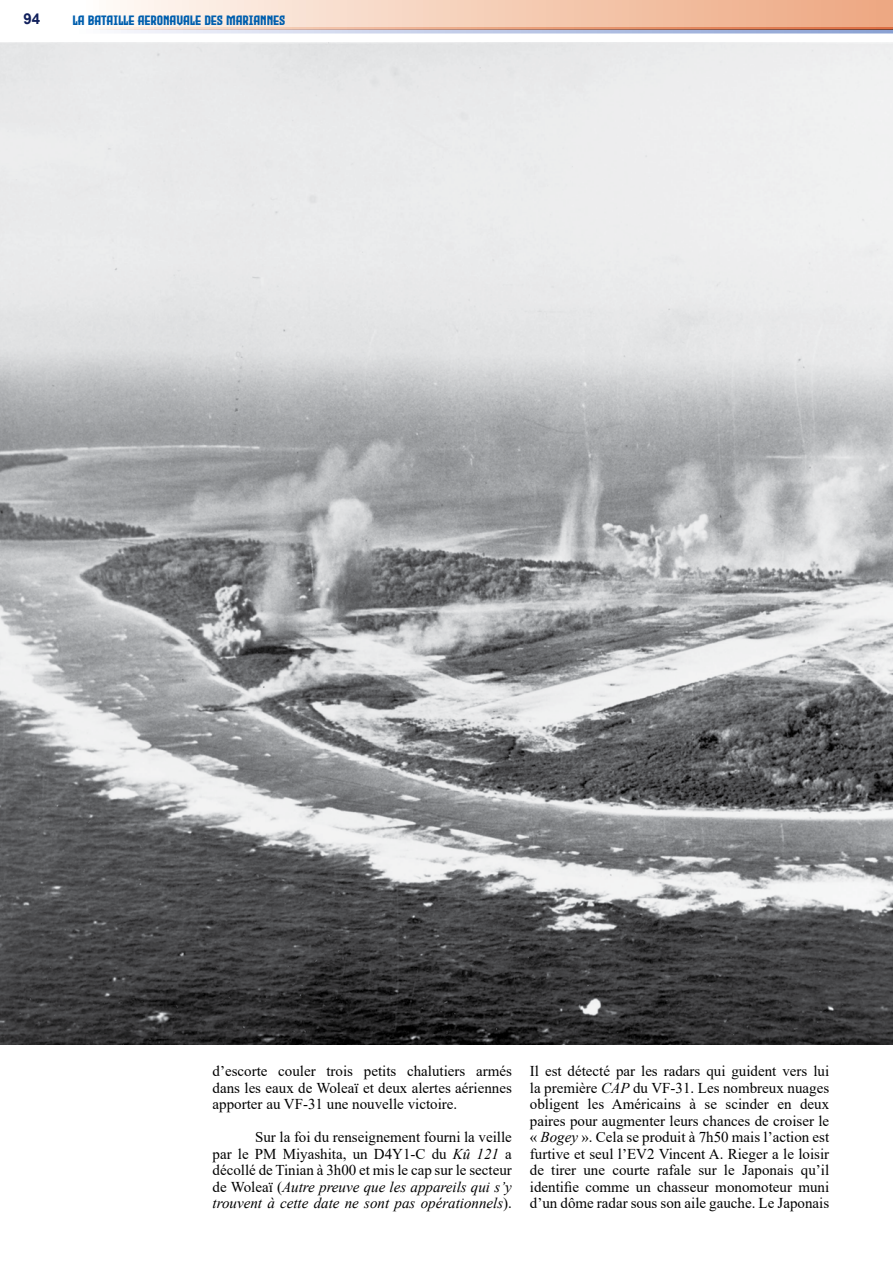
<style>
.page{position:relative;width:893px;height:1263px;background:#fff}
.page>*{position:absolute;margin:0;border:0;box-sizing:border-box;transform-origin:0 0}
.t1{font:15px/16.5px "Times New Roman";color:#000;text-align:justify}
.t2{font:700 15px "Arial";color:#11205c}
.t3{font:13.5px "Evil Empire";letter-spacing:.02em;color:#005fae}
.s1{font-style:italic}
</style>
<div class="page">
<img style="left:0;top:43px;width:893px;height:1002px">
<div style="left:78px;top:0;width:815px;height:29px;background:linear-gradient(to right,#fffbf7,#eda67e)"></div>
<svg style="left:99px;top:29px;width:794px;height:5px;background:#c2c2d4"></svg>
<p class="t2" style="left:24px;top:8px;width:18px">94</p>
<p class="t3" style="left:73px;top:14px;width:214px">LA BATAILLE AERONAVALE DES MARIANNES</p>
<p class="t1" style="left:213px;top:1062px;width:301px">d’escorte couler trois petits chalutiers armés dans les eaux de Woleaï et deux alertes aériennes apporter au VF-31 une nouvelle victoire.</p>
<p class="t1" style="left:213px;top:1128px;width:301px;text-indent:43px">Sur la foi du renseignement fourni la veille par le PM Miyashita, un D4Y1-C du <span class="s1">Kû 121</span> a décollé de Tinian à 3h00 et mis le cap sur le secteur de Woleaï (<span class="s1">Autre preuve que les appareils qui s’y trouvent à cette date ne sont pas opérationnels</span>).</p>
<p class="t1" style="left:530px;top:1062px;width:301px">Il est détecté par les radars qui guident vers lui la première <span class="s1">CAP</span> du VF-31. Les nombreux nuages obligent les Américains à se scinder en deux paires pour augmenter leurs chances de croiser le « <span class="s1">Bogey</span> ». Cela se produit à 7h50 mais l’action est furtive et seul l’EV2 Vincent A. Rieger a le loisir de tirer une courte rafale sur le Japonais qu’il identifie comme un chasseur monomoteur muni d’un dôme radar sous son aile gauche. Le Japonais</p>
</div>
